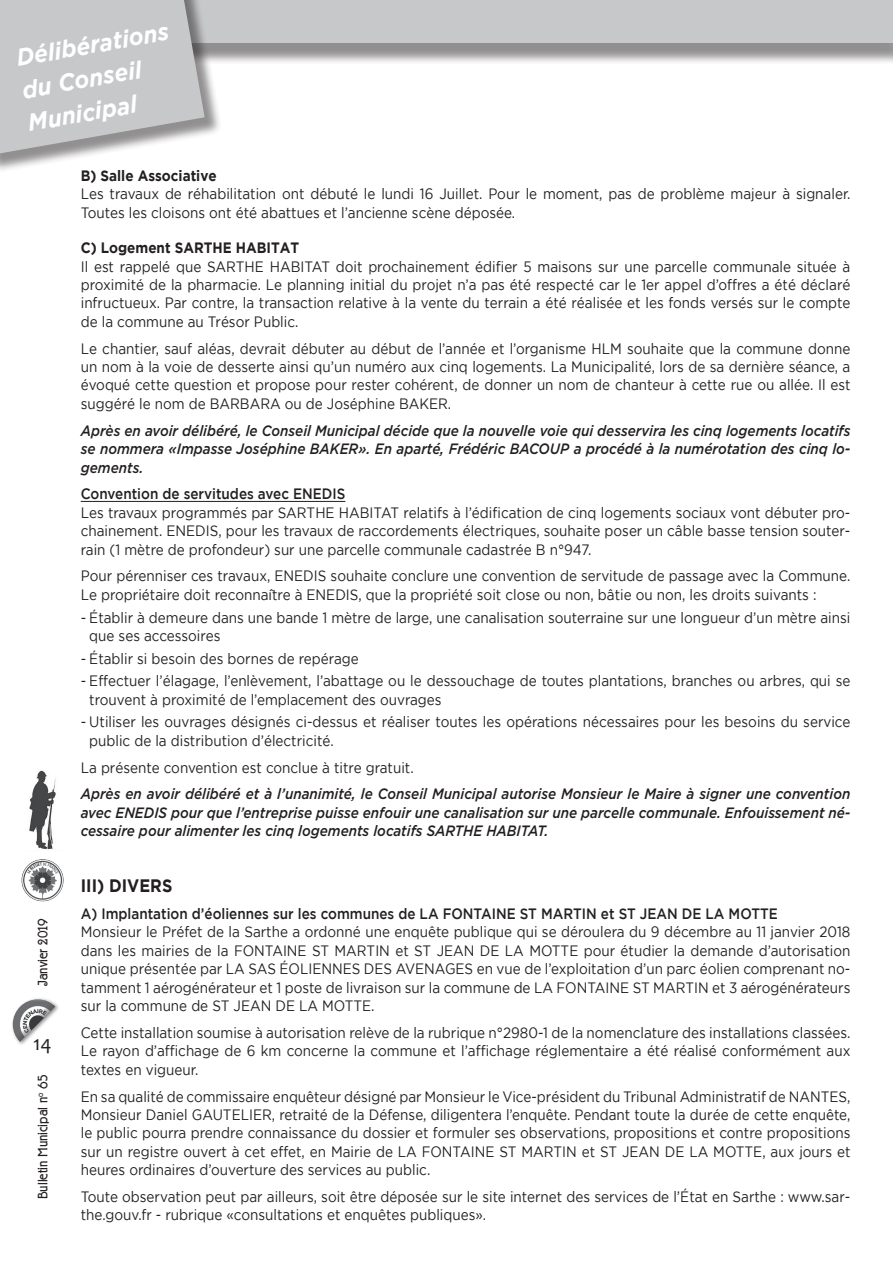
<style>
.page{position:relative;width:893px;height:1263px;background:#fff}
.page>*{position:absolute;margin:0;border:0;box-sizing:border-box;transform-origin:0 0}
.t1{font:italic 700 24px/33px "Gotham";color:#fff;scale:.95 1}
.t2{font:21px "Candara";color:#231f20}
.Titre{font:700 18px "Gotham";color:#231f20;scale:.9 1}
.Texte{font:15px/18.5px "Gotham";color:#231f20;scale:.9 1}
.Texte-2{font:italic 500 15px/18.5px "Gotham";color:#231f20;text-align:justify;scale:.9 1}
.Texte-3{font:500 15px "Gotham";color:#231f20;scale:.9 1}
.Texte-4{font:700 15px "Gotham";color:#231f20;scale:.9 1}
.t3{font:300 13.5px "Berliner Grotesk";color:#231f20}
</style>
<div class="page">
<div style="left:0;top:0;width:893px;height:66px;background:#231f20;opacity:.5"></div>
<div style="left:0;top:0;width:893px;height:43px;background:#c7c8ca"></div>
<div style="left:0;top:0;width:223px;height:174px;background:#231f20;opacity:.5"></div>
<svg style="left:0;top:0;width:205px;height:156px"></svg>
<img style="left:21px;top:859px;width:43px;height:42px;border-radius:21px">
<img style="left:29px;top:770px;width:27px;height:80px">
<div style="left:11px;top:997px;width:49px;height:49px;background:#231f20;opacity:.5"></div>
<img style="left:13px;top:999px;width:42px;height:43px">
<hr style="left:81px;top:501px;width:264px;height:1px;background:#231f20">
<h1 class="t1" style="left:14px;top:41px;width:164px;rotate:-10deg">Délibérations du Conseil<br>Municipal</h1>
<p class="t3" style="left:35px;top:986px;width:69px;rotate:-90deg">Janvier 2019</p>
<h2 class="t2" style="left:33px;top:1031px;width:20px">14</h2>
<p class="t3" style="left:35px;top:1199px;width:126px;rotate:-90deg">Bulletin Municipal n<sup>o</sup> 65</p>
<p class="Texte-4" style="left:81px;top:167px;width:153px">B) Salle Associative</p>
<p class="Texte" style="left:81px;top:185px;width:857px">Les travaux de réhabilitation ont débuté le lundi 16 Juillet. Pour le moment, pas de problème majeur à signaler.<br>Toutes les cloisons ont été abattues et l’ancienne scène déposée.</p>
<p class="Texte-4" style="left:81px;top:239px;width:244px">C) Logement SARTHE HABITAT</p>
<p class="Texte" style="left:81px;top:257px;width:857px;text-align:justify">Il est rappelé que SARTHE HABITAT doit prochainement édifier 5 maisons sur une parcelle communale située à proximité de la pharmacie. Le planning initial du projet n’a pas été respecté car le 1er appel d’offres a été déclaré infructueux. Par contre, la transaction relative à la vente du terrain a été réalisée et les fonds versés sur le compte de la commune au Trésor Public.</p>
<p class="Texte" style="left:81px;top:339px;width:857px;text-align:justify">Le chantier, sauf aléas, devrait débuter au début de l’année et l’organisme HLM souhaite que la commune donne un nom à la voie de desserte ainsi qu’un numéro aux cinq logements. La Municipalité, lors de sa dernière séance, a évoqué cette question et propose pour rester cohérent, de donner un nom de chanteur à cette rue ou allée. Il est suggéré le nom de BARBARA ou de Joséphine BAKER.</p>
<p class="Texte-2" style="left:81px;top:421px;width:857px">Après en avoir délibéré, le Conseil Municipal décide que la nouvelle voie qui desservira les cinq logements locatifs se nommera «Impasse Joséphine BAKER». En aparté, Frédéric BACOUP a procédé à la numérotation des cinq lo&shy;gements.</p>
<p class="Texte-3" style="left:81px;top:486px;width:295px">Convention de servitudes avec ENEDIS</p>
<p class="Texte" style="left:81px;top:503px;width:857px;text-align:justify">Les travaux programmés par SARTHE HABITAT relatifs à l’édification de cinq logements sociaux vont débuter pro&shy;chainement. ENEDIS, pour les travaux de raccordements électriques, souhaite poser un câble basse tension souter&shy;rain (1 mètre de profondeur) sur une parcelle communale cadastrée B n°947.</p>
<p class="Texte" style="left:81px;top:567px;width:857px">Pour pérenniser ces travaux, ENEDIS souhaite conclure une convention de servitude de passage avec la Commune.<br>Le propriétaire doit reconnaître à ENEDIS, que la propriété soit close ou non, bâtie ou non, les droits suivants :</p>
<p class="Texte" style="left:89px;top:608px;width:847px;text-indent:-9px">- Établir à demeure dans une bande 1 mètre de large, une canalisation souterraine sur une longueur d’un mètre ainsi que ses accessoires</p>
<p class="Texte" style="left:81px;top:649px;width:310px">- Établir si besoin des bornes de repérage</p>
<p class="Texte" style="left:89px;top:671px;width:847px;text-indent:-9px">- Effectuer l’élagage, l’enlèvement, l’abattage ou le dessouchage de toutes plantations, branches ou arbres, qui se trouvent à proximité de l’emplacement des ouvrages</p>
<p class="Texte" style="left:89px;top:712px;width:847px;text-indent:-9px">- Utiliser les ouvrages désignés ci-dessus et réaliser toutes les opérations nécessaires pour les besoins du service public de la distribution d’électricité.</p>
<p class="Texte" style="left:81px;top:758px;width:371px">La présente convention est conclue à titre gratuit.</p>
<p class="Texte-2" style="left:81px;top:785px;width:857px">Après en avoir délibéré et à l’unanimité, le Conseil Municipal autorise Monsieur le Maire à signer une convention avec ENEDIS pour que l’entreprise puisse enfouir une canalisation sur une parcelle communale. Enfouissement né&shy;cessaire pour alimenter les cinq logements locatifs SARTHE HABITAT.</p>
<p class="Titre" style="left:81px;top:875px;width:103px">III) DIVERS</p>
<p class="Texte-3" style="left:81px;top:905px;width:776px">A) Implantation d’éoliennes sur les communes de LA FONTAINE ST MARTIN et ST JEAN DE LA MOTTE</p>
<p class="Texte" style="left:81px;top:923px;width:857px;text-align:justify">Monsieur le Préfet de la Sarthe a ordonné une enquête publique qui se déroulera du 9 décembre au 11 janvier 2018 dans les mairies de la FONTAINE ST MARTIN et ST JEAN DE LA MOTTE pour étudier la demande d’autorisation unique présentée par LA SAS ÉOLIENNES DES AVENAGES en vue de l’exploitation d’un parc éolien comprenant no&shy;tamment 1 aérogénérateur et 1 poste de livraison sur la commune de LA FONTAINE ST MARTIN et 3 aérogénérateurs sur la commune de ST JEAN DE LA MOTTE.</p>
<p class="Texte" style="left:81px;top:1023px;width:857px;text-align:justify">Cette installation soumise à autorisation relève de la rubrique n°2980-1 de la nomenclature des installations classées.<br>Le rayon d’affichage de 6 km concerne la commune et l’affichage réglementaire a été réalisé conformément aux textes en vigueur.</p>
<p class="Texte" style="left:81px;top:1087px;width:857px;text-align:justify">En sa qualité de commissaire enquêteur désigné par Monsieur le Vice-président du Tribunal Administratif de NANTES, Monsieur Daniel GAUTELIER, retraité de la Défense, diligentera l’enquête. Pendant toute la durée de cette enquête, le public pourra prendre connaissance du dossier et formuler ses observations, propositions et contre propositions sur un registre ouvert à cet effet, en Mairie de LA FONTAINE ST MARTIN et ST JEAN DE LA MOTTE, aux jours et heures ordinaires d’ouverture des services au public.</p>
<p class="Texte" style="left:81px;top:1187px;width:857px">Toute observation peut par ailleurs, soit être déposée sur le site internet des services de l’État en Sarthe : www.sar&shy;the.gouv.fr - rubrique «consultations et enquêtes publiques».</p>
</div>
